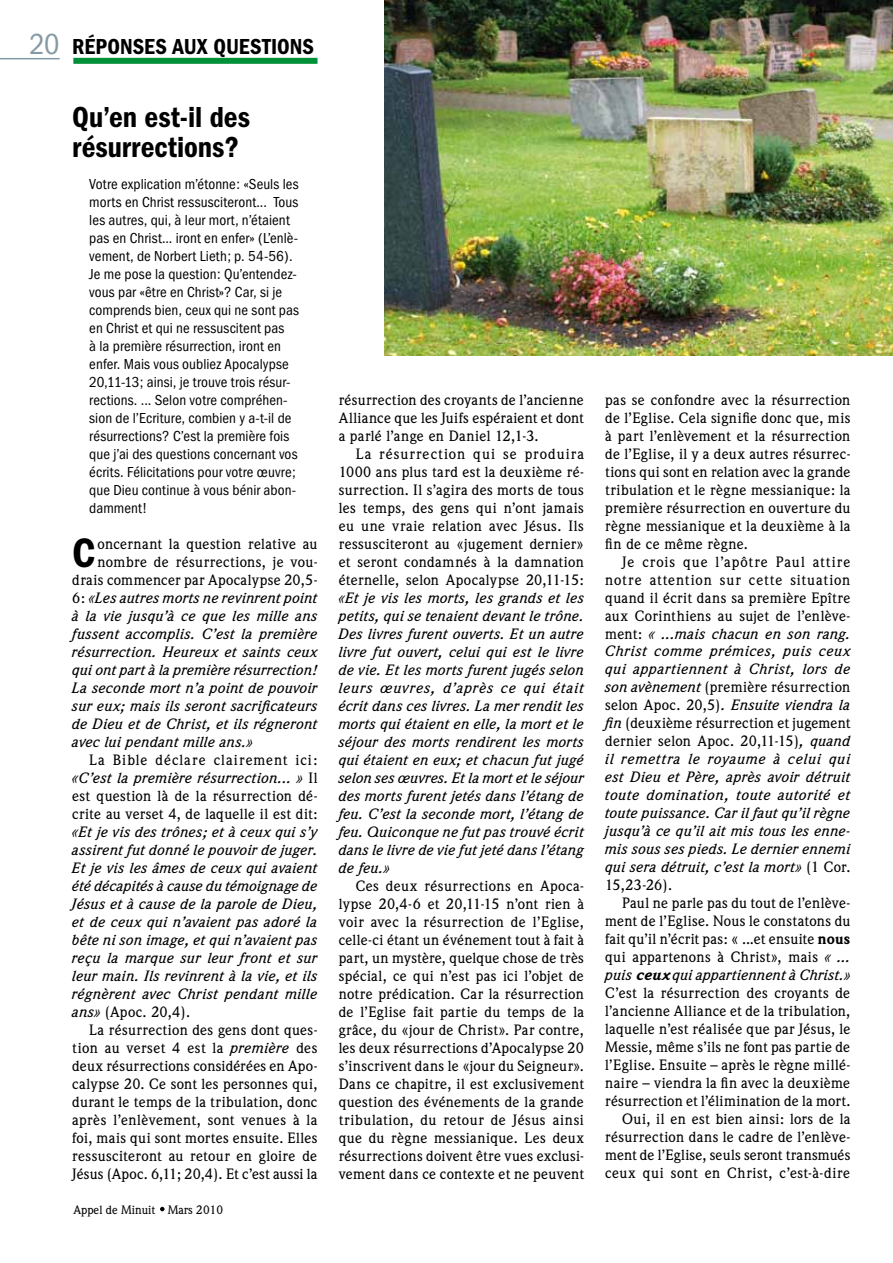
<style>
.page{position:relative;width:893px;height:1263px;background:#fff}
.page>*{position:absolute;margin:0;border:0;box-sizing:border-box;transform-origin:0 0}
.t1{font:600 condensed 42.6px "Franklin Gothic";color:#000}
.t2{font:600 condensed 30px/30px "Franklin Gothic";color:#000}
.t3{font:condensed 30px "Franklin Gothic";color:#849aa5}
.t4{font:600 condensed 22.5px "Franklin Gothic";color:#000}
.t5{font:condensed 15px/18px "Franklin Gothic";letter-spacing:.005em;color:#000}
.t6{font:500 14.7px/18px "Weidemann";letter-spacing:.025em;color:#000;text-align:justify}
.t7{font:italic 500 14.7px/18px "Weidemann";letter-spacing:.025em;color:#000;text-align:justify}
.t8{font:500 12px "Weidemann";color:#000}
.s1{font-style:normal}
.s2{font-style:italic}
.s3{font-weight:900}
.s4{font-weight:900;font-style:italic}
</style>
<div class="page">
<hr style="left:0;top:58px;width:60px;height:1px;background:#849aa5">
<div style="left:73px;top:58px;width:244px;height:6px;background:#009037"></div>
<svg style="left:160px;top:1207px;width:5px;height:4px"></svg>
<img style="left:384px;top:0;width:509px;height:355px">
<h2 class="t3" style="left:29px;top:27px;width:32px">20</h2>
<h3 class="t4" style="left:72px;top:34px;width:230px">Réponses aux questions</h3>
<h2 class="t2" style="left:72px;top:102px;width:179px">Qu’en est-il des résurrections?</h2>
<p class="t5" style="left:89px;top:175px;width:211px">Votre explication m’étonne: «Seuls les morts en Christ ressusciteront... Tous les autres, qui, à leur mort, n’étaient pas en Christ... iront en enfer» (L’enlè&shy;vement, de Norbert Lieth; p. 54-56).<br>Je me pose la question: Qu’entendez&shy;vous par «être en Christ»? Car, si je comprends bien, ceux qui ne sont pas en Christ et qui ne ressuscitent pas<br>à la première résurrection, iront en enfer. Mais vous oubliez Apocalypse 20,11-13; ainsi, je trouve trois résur&shy;rections. ... Selon votre compréhen&shy;sion de l’Ecriture, combien y a-t-il de résurrections? C’est la première fois que j’ai des questions concernant vos écrits. Félicitations pour votre œuvre; que Dieu continue à vous bénir abon&shy;damment!</p>
<h1 class="t1" style="left:72px;top:529px;width:25px">C</h1>
<p class="t6" style="left:98px;top:535px;width:221px">oncernant la question relative au</p>
<p class="t6" style="left:98px;top:553px;width:221px">nombre de résurrections, je vou-</p>
<p class="t6" style="left:72px;top:571px;width:247px">drais commencer par Apocalypse 20,5-</p>
<p class="t7" style="left:72px;top:589px;width:247px"><span class="s1">6:</span> «Les autres morts ne revinrent point</p>
<p class="t7" style="left:72px;top:607px;width:247px">à la vie jusqu’à ce que les mille ans</p>
<p class="t7" style="left:72px;top:625px;width:247px">fussent accomplis. C’est la première</p>
<p class="t7" style="left:72px;top:643px;width:247px">résurrection. Heureux et saints ceux</p>
<p class="t7" style="left:72px;top:661px;width:247px">qui ont part à la première résurrection!</p>
<p class="t7" style="left:72px;top:679px;width:247px">La seconde mort n’a point de pouvoir</p>
<p class="t7" style="left:72px;top:697px;width:247px">sur eux; mais ils seront sacrificateurs</p>
<p class="t7" style="left:72px;top:715px;width:247px">de Dieu et de Christ, et ils régneront</p>
<p class="t7" style="left:72px;top:733px;width:182px">avec lui pendant mille ans.»</p>
<p class="t6" style="left:72px;top:751px;width:247px;text-indent:17px">La Bible déclare clairement ici: <span class="s2">«C’est la première résurrection... »</span> Il est question là de la résurrection dé&shy;crite au verset 4, de laquelle il est dit:</p>
<p class="t7" style="left:72px;top:823px;width:247px">«Et je vis des trônes; et à ceux qui s’y assirent fut donné le pouvoir de juger.<br>Et je vis les âmes de ceux qui avaient été décapités à cause du témoignage de Jésus et à cause de la parole de Dieu, et de ceux qui n’avaient pas adoré la bête ni son image, et qui n’avaient pas reçu la marque sur leur front et sur leur main. Ils revinrent à la vie, et ils régnèrent avec Christ pendant mille ans» <span class="s1">(Apoc. 20,4).</span></p>
<p class="t6" style="left:72px;top:1021px;width:247px;text-indent:17px">La résurrection des gens dont ques&shy;tion au verset 4 est la <span class="s2">première</span> des deux résurrections considérées en Apo&shy;calypse 20. Ce sont les personnes qui, durant le temps de la tribulation, donc après l’enlèvement, sont venues à la foi, mais qui sont mortes ensuite. Elles ressusciteront au retour en gloire de Jésus (Apoc. 6,11; 20,4). Et c’est aussi la</p>
<p class="t8" style="left:73px;top:1203px;width:151px">Appel de Minuit Mars 2010</p>
<p class="t6" style="left:339px;top:391px;width:247px">résurrection des croyants de l’ancienne Alliance que les Juifs espéraient et dont a parlé l’ange en Daniel 12,1-3.</p>
<p class="t6" style="left:339px;top:445px;width:247px;text-indent:17px">La résurrection qui se produira 1000 ans plus tard est la deuxième ré&shy;surrection. Il s’agira des morts de tous les temps, des gens qui n’ont jamais eu une vraie relation avec Jésus. Ils ressusciteront au «jugement dernier» et seront condamnés à la damnation éternelle, selon Apocalypse 20,11-15:</p>
<p class="t7" style="left:339px;top:589px;width:247px">«Et je vis les morts, les grands et les petits, qui se tenaient devant le trône.<br>Des livres furent ouverts. Et un autre livre fut ouvert, celui qui est le livre de vie. Et les morts furent jugés selon leurs œuvres, d’après ce qui était écrit dans ces livres. La mer rendit les morts qui étaient en elle, la mort et le séjour des morts rendirent les morts qui étaient en eux; et chacun fut jugé selon ses œuvres. Et la mort et le séjour des morts furent jetés dans l’étang de feu. C’est la seconde mort, l’étang de feu. Quiconque ne fut pas trouvé écrit dans le livre de vie fut jeté dans l’étang de feu.»</p>
<p class="t6" style="left:339px;top:877px;width:247px;text-indent:17px">Ces deux résurrections en Apoca&shy;lypse 20,4-6 et 20,11-15 n’ont rien à voir avec la résurrection de l’Eglise, celle-ci étant un événement tout à fait à part, un mystère, quelque chose de très spécial, ce qui n’est pas ici l’objet de notre prédication. Car la résurrection de l’Eglise fait partie du temps de la grâce, du «jour de Christ». Par contre, les deux résurrections d’Apocalypse 20 s’inscrivent dans le «jour du Seigneur».<br>Dans ce chapitre, il est exclusivement question des événements de la grande tribulation, du retour de Jésus ainsi que du règne messianique. Les deux résurrections doivent être vues exclusi&shy;vement dans ce contexte et ne peuvent</p>
<p class="t6" style="left:605px;top:390px;width:247px">pas se confondre avec la résurrection de l’Eglise. Cela signifie donc que, mis à part l’enlèvement et la résurrection de l’Eglise, il y a deux autres résurrec&shy;tions qui sont en relation avec la grande tribulation et le règne messianique: la première résurrection en ouverture du règne messianique et la deuxième à la fin de ce même règne.</p>
<p class="t7" style="left:605px;top:552px;width:247px;text-indent:17px"><span class="s1">Je crois que l’apôtre Paul attire notre attention sur cette situation quand il écrit dans sa première Epître aux Corinthiens au sujet de l’enlève&shy;ment:</span> « ...mais chacun en son rang.<br>Christ comme prémices, puis ceux qui appartiennent à Christ, lors de son avènement <span class="s1">(première résurrection selon Apoc. 20,5)</span>. Ensuite viendra la fin <span class="s1">(deuxième résurrection et jugement dernier selon Apoc. 20,11-15)</span>, quand il remettra le royaume à celui qui est Dieu et Père, après avoir détruit toute domination, toute autorité et toute puissance. Car il faut qu’il règne jusqu’à ce qu’il ait mis tous les enne&shy;mis sous ses pieds. Le dernier ennemi qui sera détruit, c’est la mort» <span class="s1">(1 Cor.<br>15,23-26).</span></p>
<p class="t6" style="left:605px;top:894px;width:247px;text-align:right">Paul ne parle pas du tout de l’enlève&shy;ment de l’Eglise. Nous le constatons du fait qu’il n’écrit pas: « ...et ensuite <span class="s3">nous </span>qui appartenons à Christ», mais <span class="s2">« ... puis</span> <span class="s4">ceux</span> <span class="s2">qui appartiennent à Christ.» </span>C’est la résurrection des croyants de l’ancienne Alliance et de la tribulation, laquelle n’est réalisée que par Jésus, le Messie, même s’ils ne font pas partie de l’Eglise. Ensuite – après le règne millé&shy;naire – viendra la fin avec la deuxième résurrection et l’élimination de la mort.<br>Oui, il en est bien ainsi: lors de la résurrection dans le cadre de l’enlève&shy;ment de l’Eglise, seuls seront transmués ceux qui sont en Christ, c’est-à-dire</p>
</div>
